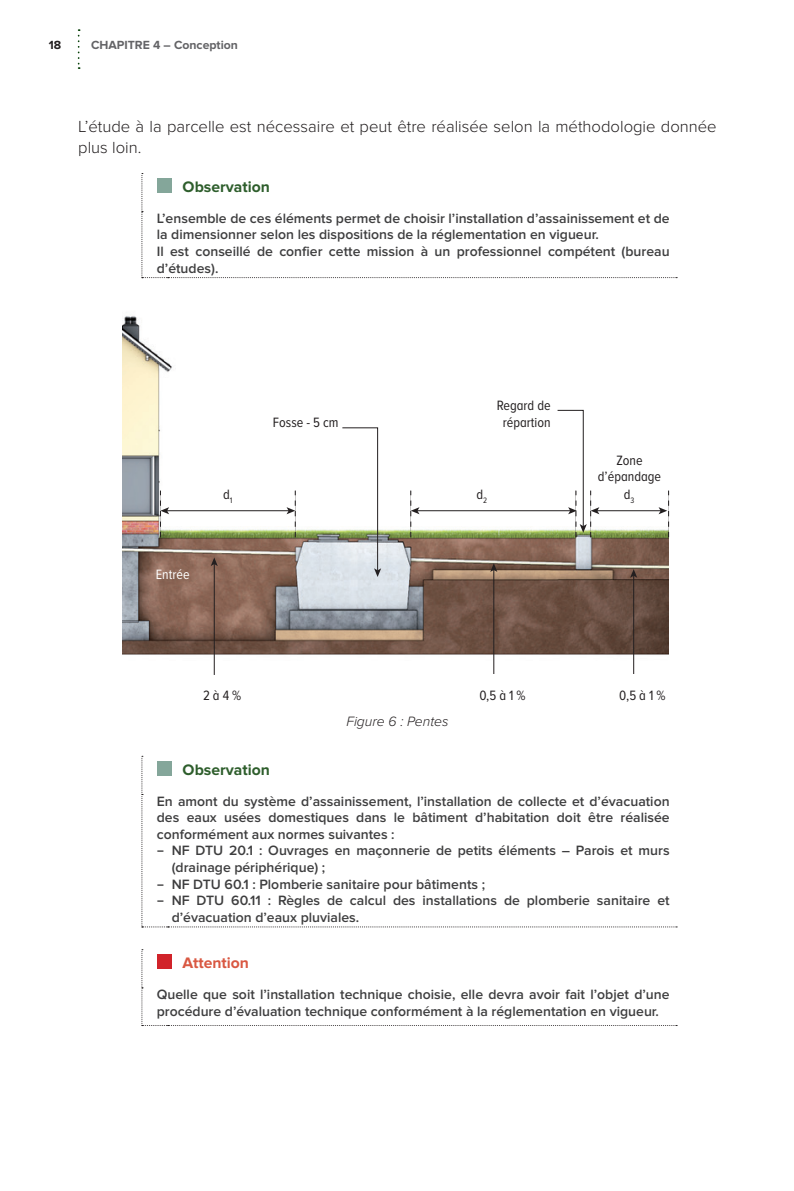
<style>
.page{position:relative;width:794px;height:1191px;background:#fff}
.page>*{position:absolute;margin:0;border:0;box-sizing:border-box;transform-origin:0 0}
._00-Texte_courant{font:300 16.62px/21px "Proxima Nova";color:#231f20}
.Titre_Observation{font:700 15.75px "Proxima Nova";color:#2e5e2c}
.Titre_Observation-2{font:700 15.75px "Proxima Nova";color:#d95842}
._07-Texte_Enc{font:600 14px/16.6px "Proxima Nova";color:#3e3e3f}
.t1{font:14px/16.8px "Proxima Nova A Cond";color:#231f20;text-align:center}
.t2{font:italic 300 14px "Proxima Nova";color:#231f20}
.t3{font:14px "Proxima Nova A Cond";color:#fff}
.t4{font:700 12.25px "Proxima Nova A";color:#636366}
.t5{font:700 12.25px "Proxima Nova";color:#231f20}
.s1{font-family:"DIN Medium Alternate";font-weight:400}
</style>
<div class="page">
<svg style="left:78px;top:29px;width:2px;height:40px"></svg>
<svg style="left:141px;top:173px;width:536px;height:105px"></svg>
<div style="left:157px;top:178px;width:15px;height:15px;background:#84a69a"></div>
<img style="left:123px;top:316px;width:545px;height:359px">
<hr style="left:214px;top:563px;width:1px;height:112px;background:#231f20">
<svg style="left:211px;top:557px;width:7px;height:9px"></svg>
<hr style="left:493px;top:569px;width:1px;height:105px;background:#231f20">
<svg style="left:490px;top:563px;width:7px;height:9px"></svg>
<hr style="left:633px;top:575px;width:1px;height:99px;background:#231f20">
<svg style="left:630px;top:569px;width:7px;height:9px"></svg>
<svg style="left:341px;top:427px;width:40px;height:150px"></svg>
<hr style="left:167px;top:510px;width:122px;height:1px;background:#231f20">
<svg style="left:160px;top:490px;width:9px;height:47px"></svg>
<svg style="left:286px;top:490px;width:10px;height:47px"></svg>
<hr style="left:417px;top:510px;width:153px;height:1px;background:#231f20">
<svg style="left:410px;top:490px;width:9px;height:47px"></svg>
<hr style="left:597px;top:510px;width:64px;height:1px;background:#231f20">
<svg style="left:556px;top:409px;width:43px;height:128px"></svg>
<svg style="left:658px;top:490px;width:11px;height:47px"></svg>
<svg style="left:141px;top:756px;width:536px;height:171px"></svg>
<div style="left:157px;top:761px;width:15px;height:14px;background:#84a69a"></div>
<svg style="left:141px;top:949px;width:536px;height:77px"></svg>
<div style="left:157px;top:954px;width:15px;height:15px;background:#d1232a"></div>
<p class="t5" style="left:49px;top:38px;width:14px">18</p>
<p class="t4" style="left:91px;top:38px;width:148px">CHAPITRE 4 – Conception</p>
<p class="_00-Texte_courant" style="left:78px;top:116px;width:640px">L’étude à la parcelle est nécessaire et peut être réalisée selon la méthodologie donnée plus loin.</p>
<p class="Titre_Observation" style="left:183px;top:177px;width:89px">Observation</p>
<p class="_07-Texte_Enc" style="left:157px;top:210px;width:514px">L’ensemble de ces éléments permet de choisir l’installation d’assainissement et de la dimensionner selon les dispositions de la réglementation en vigueur.</p>
<p class="_07-Texte_Enc" style="left:157px;top:243px;width:514px">Il est conseillé de confier cette mission à un professionnel compétent (bureau d’études).</p>
<p class="t1" style="left:273px;top:414px;width:67px">Fosse - 5 cm</p>
<p class="t1" style="left:497px;top:397px;width:55px">Regard de répartion</p>
<p class="t1" style="left:598px;top:451px;width:65px">Zone d’épandage</p>
<p class="t3" style="left:156px;top:566px;width:35px">Entrée</p>
<p class="t1" style="left:223px;top:485px;width:11px">d<sub>1</sub></p>
<p class="t1" style="left:476px;top:485px;width:12px">d<sub>2</sub></p>
<p class="t1" style="left:623px;top:485px;width:12px">d<sub>3</sub></p>
<p class="t1" style="left:203px;top:686px;width:40px">2 à 4 %</p>
<p class="t2" style="left:346px;top:713px;width:104px">Figure 6 : Pentes</p>
<p class="t1" style="left:479px;top:686px;width:48px">0,5 à 1 %</p>
<p class="t1" style="left:619px;top:686px;width:48px">0,5 à 1 %</p>
<p class="Titre_Observation" style="left:183px;top:760px;width:89px">Observation</p>
<p class="_07-Texte_Enc" style="left:157px;top:793px;width:514px;text-align:justify">En amont du système d’assainissement, l’installation de collecte et d’évacuation des eaux usées domestiques dans le bâtiment d’habitation doit être réalisée conformément aux normes suivantes :</p>
<p class="_07-Texte_Enc" style="left:172px;top:842px;width:499px;text-indent:-15px"><span class="s1">−</span> NF DTU 20.1 : Ouvrages en maçonnerie de petits éléments – Parois et murs (drainage périphérique) ;</p>
<p class="_07-Texte_Enc" style="left:157px;top:876px;width:330px"><span class="s1">−</span> NF DTU 60.1 : Plomberie sanitaire pour bâtiments ;</p>
<p class="_07-Texte_Enc" style="left:172px;top:892px;width:499px;text-indent:-15px"><span class="s1">−</span> NF DTU 60.11 : Règles de calcul des installations de plomberie sanitaire et d’évacuation d’eaux pluviales.</p>
<p class="Titre_Observation-2" style="left:183px;top:953px;width:68px">Attention</p>
<p class="_07-Texte_Enc" style="left:157px;top:986px;width:514px">Quelle que soit l’installation technique choisie, elle devra avoir fait l’objet d’une procédure d’évaluation technique conformément à la réglementation en vigueur.</p>
</div>
